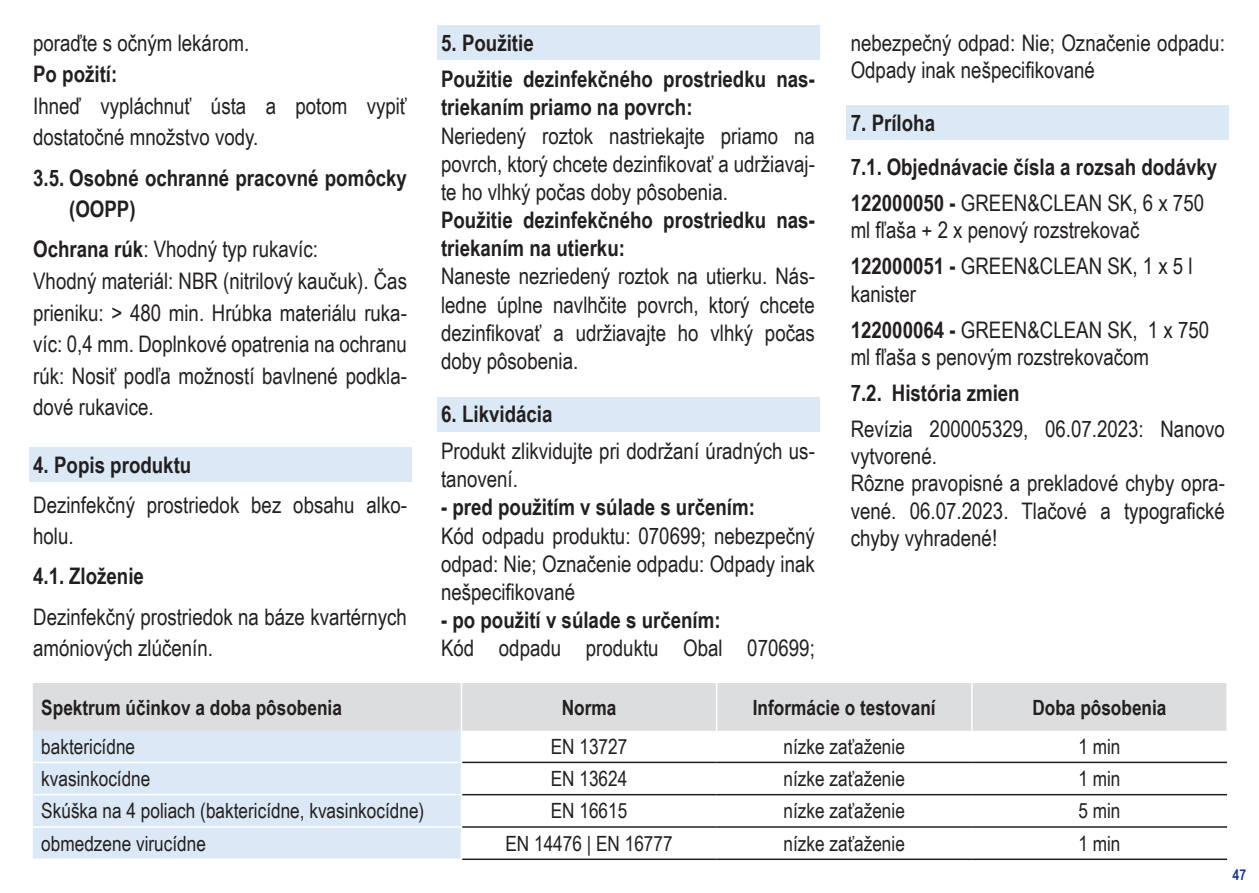
<style>
.page{position:relative;width:1259px;height:893px;background:#fff}
.page>*{position:absolute;margin:0;border:0;box-sizing:border-box;transform-origin:0 0}
.text{font:22.8px/28.2px "Arial Narrow";color:#231f20}
.text-2{font:700 22.8px/28.2px "Arial Narrow";color:#231f20}
.text_fett2{font:22.8px/27.3px "Arial Narrow";color:#231f20}
.text_fett2-2{font:700 22.8px "Arial Narrow";color:#231f20}
.text-3{font:21px "Arial Narrow";color:#231f20}
.text-4{font:700 21px "Arial Narrow";color:#231f20}
.t1{font:700 15px "Arial Narrow";color:#1b388c}
.s1{font-weight:700}
</style>
<div class="page">
<div style="left:29px;top:447px;width:382px;height:35px;background:#dbe8f5"></div>
<div style="left:437px;top:26px;width:382px;height:34px;background:#dbe8f5"></div>
<div style="left:437px;top:397px;width:382px;height:34px;background:#dbe8f5"></div>
<div style="left:33px;top:683px;width:1193px;height:48px;background:#dcdddf"></div>
<div style="left:33px;top:731px;width:428px;height:127px;background:#dbe8f5"></div>
<hr style="left:33px;top:762px;width:429px;height:1px;background:#fff">
<hr style="left:33px;top:794px;width:429px;height:1px;background:#fff">
<hr style="left:33px;top:826px;width:429px;height:2px;background:#fff">
<hr style="left:462px;top:762px;width:254px;height:1px;background:#231f20">
<hr style="left:716px;top:762px;width:256px;height:1px;background:#231f20">
<hr style="left:972px;top:762px;width:255px;height:1px;background:#231f20">
<hr style="left:462px;top:794px;width:254px;height:1px;background:#231f20">
<hr style="left:716px;top:794px;width:256px;height:1px;background:#231f20">
<hr style="left:972px;top:794px;width:255px;height:1px;background:#231f20">
<hr style="left:462px;top:826px;width:254px;height:2px;background:#231f20">
<hr style="left:716px;top:826px;width:256px;height:2px;background:#231f20">
<hr style="left:972px;top:826px;width:255px;height:2px;background:#231f20">
<hr style="left:462px;top:858px;width:254px;height:2px;background:#231f20">
<hr style="left:716px;top:858px;width:256px;height:2px;background:#231f20">
<hr style="left:972px;top:858px;width:255px;height:2px;background:#231f20">
<hr style="left:461px;top:683px;width:1px;height:48px;background:#fff">
<hr style="left:716px;top:683px;width:1px;height:48px;background:#fff">
<hr style="left:971px;top:683px;width:1px;height:48px;background:#fff">
<div style="left:846px;top:106px;width:383px;height:34px;background:#dbe8f5"></div>
<p class="text" style="left:33px;top:28px;width:218px">poraďte s očným lekárom.</p>
<p class="text_fett2-2" style="left:33px;top:57px;width:86px">Po požití:</p>
<p class="text" style="left:33px;top:89px;width:375px;line-height:31.5px">Ihneď vypláchnuť ústa a potom vypiť dostatočné množstvo vody.</p>
<p class="text-2" style="left:69px;top:161px;width:339px;line-height:31.5px;text-indent:-36px">3.5. Osobné ochranné pracovné pomôcky (OOPP)</p>
<p class="text" style="left:33px;top:234px;width:286px"><span class="s1">Ochrana rúk</span>: Vhodný typ rukavíc:</p>
<p class="text" style="left:33px;top:264px;width:375px;line-height:31.5px;text-align:justify">Vhodný materiál: NBR (nitrilový kaučuk). Čas prieniku: &gt; 480 min. Hrúbka materiálu ruka&shy;víc: 0,4 mm. Doplnkové opatrenia na ochranu rúk: Nosiť podľa možností bavlnené podkla&shy;dové rukavice.</p>
<p class="text-2" style="left:33px;top:449px;width:160px">4. Popis produktu</p>
<p class="text" style="left:33px;top:488px;width:375px;line-height:31.5px">Dezinfekčný prostriedok bez obsahu alko&shy;holu.</p>
<p class="text-2" style="left:33px;top:561px;width:112px">4.1. Zloženie</p>
<p class="text" style="left:33px;top:600px;width:375px;line-height:31.5px">Dezinfekčný prostriedok na báze kvartérnych amóniových zlúčenín.</p>
<p class="text-2" style="left:441px;top:27px;width:94px">5. Použitie</p>
<p class="text-2" style="left:441px;top:64px;width:375px">Použitie dezinfekčného prostriedku nas&shy;triekaním priamo na povrch:</p>
<p class="text" style="left:441px;top:121px;width:375px;text-align:justify">Neriedený roztok nastriekajte priamo na povrch, ktorý chcete dezinfikovať a udržiavaj&shy;te ho vlhký počas doby pôsobenia.</p>
<p class="text-2" style="left:441px;top:205px;width:375px">Použitie dezinfekčného prostriedku nas&shy;triekaním na utierku:</p>
<p class="text" style="left:441px;top:261px;width:375px;text-align:justify">Naneste nezriedený roztok na utierku. Nás&shy;ledne úplne navlhčite povrch, ktorý chcete dezinfikovať a udržiavajte ho vlhký počas doby pôsobenia.</p>
<p class="text-2" style="left:441px;top:399px;width:113px">6. Likvidácia</p>
<p class="text" style="left:441px;top:436px;width:375px">Produkt zlikvidujte pri dodržaní úradných us&shy;tanovení.</p>
<p class="text_fett2-2" style="left:441px;top:490px;width:315px">- pred použitím v súlade s určením:</p>
<p class="text" style="left:441px;top:521px;width:375px;text-align:justify">Kód odpadu produktu: 070699; nebezpečný odpad: Nie; Označenie odpadu: Odpady inak nešpecifikované</p>
<p class="text_fett2-2" style="left:441px;top:603px;width:281px">- po použití v súlade s určením:</p>
<p class="text" style="left:441px;top:633px;width:375px">Kód odpadu produktu Obal 070699;</p>
<p class="text" style="left:850px;top:28px;width:376px;line-height:27.3px">nebezpečný odpad: Nie; Označenie odpadu:<br>Odpady inak nešpecifikované</p>
<p class="text-2" style="left:850px;top:108px;width:86px">7. Príloha</p>
<p class="text-2" style="left:850px;top:152px;width:368px">7.1. Objednávacie čísla a rozsah dodávky</p>
<p class="text_fett2" style="left:850px;top:189px;width:355px"><span class="s1">122000050 -</span> GREEN&amp;CLEAN SK, 6 x 750 ml fľaša + 2 x penový rozstrekovač</p>
<p class="text_fett2" style="left:850px;top:252px;width:343px"><span class="s1">122000051 -</span> GREEN&amp;CLEAN SK, 1 x 5 l kanister</p>
<p class="text_fett2" style="left:850px;top:315px;width:360px"><span class="s1">122000064 -</span> GREEN&amp;CLEAN SK, 1 x 750 ml fľaša s penovým rozstrekovačom</p>
<p class="text-2" style="left:850px;top:378px;width:170px">7.2. História zmien</p>
<p class="text" style="left:850px;top:414px;width:376px;line-height:27.3px">Revízia 200005329, 06.07.2023: Nanovo vytvorené.</p>
<p class="text" style="left:850px;top:469px;width:376px;line-height:27.3px;text-align:justify">Rôzne pravopisné a prekladové chyby opra&shy;vené. 06.07.2023. Tlačové a typografické chyby vyhradené!</p>
<p class="text-4" style="left:41px;top:691px;width:302px">Spektrum účinkov a doba pôsobenia</p>
<p class="text-4" style="left:562px;top:691px;width:56px">Norma</p>
<p class="text-4" style="left:753px;top:691px;width:184px">Informácie o testovaní</p>
<p class="text-4" style="left:1032px;top:691px;width:135px">Doba pôsobenia</p>
<p class="text-3" style="left:41px;top:731px;width:95px">baktericídne</p>
<p class="text-3" style="left:551px;top:731px;width:78px">EN 13727</p>
<p class="text-3" style="left:783px;top:731px;width:123px">nízke zaťaženie</p>
<p class="text-3" style="left:1078px;top:731px;width:44px">1 min</p>
<p class="text-3" style="left:41px;top:763px;width:111px">kvasinkocídne</p>
<p class="text-3" style="left:551px;top:763px;width:78px">EN 13624</p>
<p class="text-3" style="left:783px;top:763px;width:123px">nízke zaťaženie</p>
<p class="text-3" style="left:1078px;top:763px;width:44px">1 min</p>
<p class="text-3" style="left:41px;top:796px;width:384px">Skúška na 4 poliach (baktericídne, kvasinkocídne)</p>
<p class="text-3" style="left:551px;top:796px;width:78px">EN 16615</p>
<p class="text-3" style="left:783px;top:796px;width:123px">nízke zaťaženie</p>
<p class="text-3" style="left:1078px;top:796px;width:44px">5 min</p>
<p class="text-3" style="left:41px;top:828px;width:166px">obmedzene virucídne</p>
<p class="text-3" style="left:505px;top:828px;width:169px">EN 14476 | EN 16777</p>
<p class="text-3" style="left:783px;top:828px;width:123px">nízke zaťaženie</p>
<p class="text-3" style="left:1078px;top:828px;width:44px">1 min</p>
<p class="t1" style="left:1232px;top:864px;width:15px">47</p>
</div>
